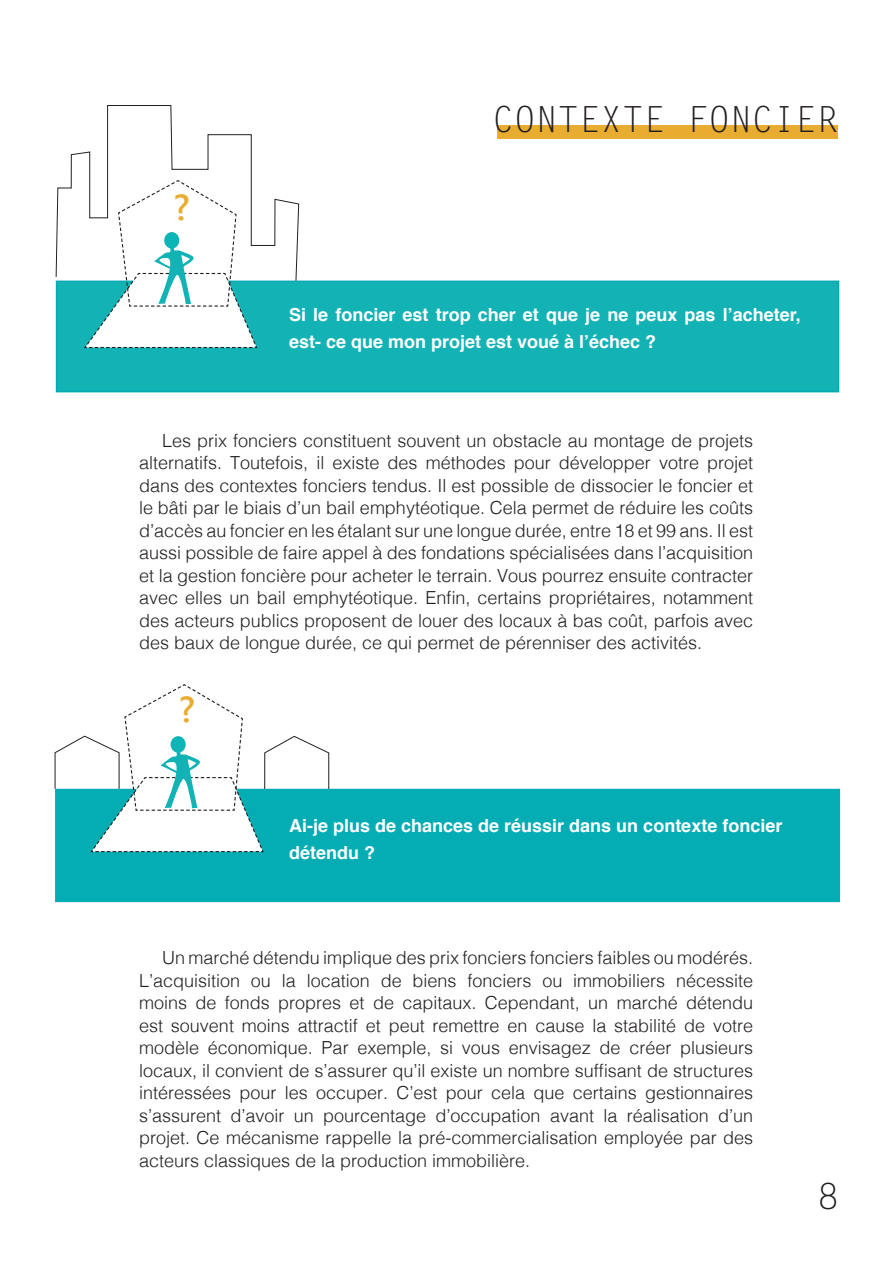
<style>
.page{position:relative;width:893px;height:1263px;background:#fff}
.page>*{position:absolute;margin:0;border:0;box-sizing:border-box;transform-origin:0 0}
.t1{font:36px "Letter Gothic Std";color:#231f20}
.t2{font:600 36px "Segoe UI";color:#e8ac31}
.t3{font:300 18px/22.5px "Helvetica";color:#231f20;text-align:justify}
.t4{font:700 18px/27px "Helvetica";color:#fff}
</style>
<div class="page">
<div style="left:497px;top:125px;width:341px;height:14px;background:#e8ac31"></div>
<div style="left:56px;top:281px;width:783px;height:111px;background:#13b2b4;border:2px solid #04aab1"></div>
<svg style="left:55px;top:105px;width:244px;height:244px"></svg>
<div style="left:164px;top:232px;width:15px;height:17px;background:#0db5b7;border-radius:50%"></div>
<div style="left:55px;top:789px;width:785px;height:113px;background:#04acb3"></div>
<svg style="left:54px;top:684px;width:275px;height:169px"></svg>
<p class="t2" style="left:174px;top:178px;width:17px">?</p>
<p class="t1" style="left:493px;top:98px;width:347px">CONTEXTE FONCIER</p>
<p class="t4" style="left:289px;top:301px;width:513px">Si le foncier est trop cher et que je ne peux pas l’acheter, est- ce que mon projet est voué à l’échec ?</p>
<p class="t3" style="left:139px;top:428px;width:616px;text-indent:23px">Les prix fonciers constituent souvent un obstacle au montage de projets alternatifs. Toutefois, il existe des méthodes pour développer votre projet dans des contextes fonciers tendus. Il est possible de dissocier le foncier et le bâti par le biais d’un bail emphytéotique. Cela permet de réduire les coûts d’accès au foncier en les étalant sur une longue durée, entre 18 et 99 ans. Il est aussi possible de faire appel à des fondations spécialisées dans l’acquisition et la gestion foncière pour acheter le terrain. Vous pourrez ensuite contracter avec elles un bail emphytéotique. Enfin, certains propriétaires, notamment des acteurs publics proposent de louer des locaux à bas coût, parfois avec des baux de longue durée, ce qui permet de pérenniser des activités.</p>
<p class="t2" style="left:179px;top:680px;width:17px">?</p>
<p class="t4" style="left:289px;top:813px;width:495px">Ai-je plus de chances de réussir dans un contexte foncier</p>
<p class="t4" style="left:289px;top:840px;width:88px">détendu ?</p>
<p class="t3" style="left:139px;top:945px;width:616px;text-indent:23px">Un marché détendu implique des prix fonciers fonciers faibles ou modérés.<br>L’acquisition ou la location de biens fonciers ou immobiliers nécessite moins de fonds propres et de capitaux. Cependant, un marché détendu est souvent moins attractif et peut remettre en cause la stabilité de votre modèle économique. Par exemple, si vous envisagez de créer plusieurs locaux, il convient de s’assurer qu’il existe un nombre suffisant de structures intéressées pour les occuper. C’est pour cela que certains gestionnaires s’assurent d’avoir un pourcentage d’occupation avant la réalisation d’un projet. Ce mécanisme rappelle la pré-commercialisation employée par des acteurs classiques de la production immobilière.</p>
<h1 class="t1" style="left:817px;top:1175px;width:23px">8</h1>
</div>
